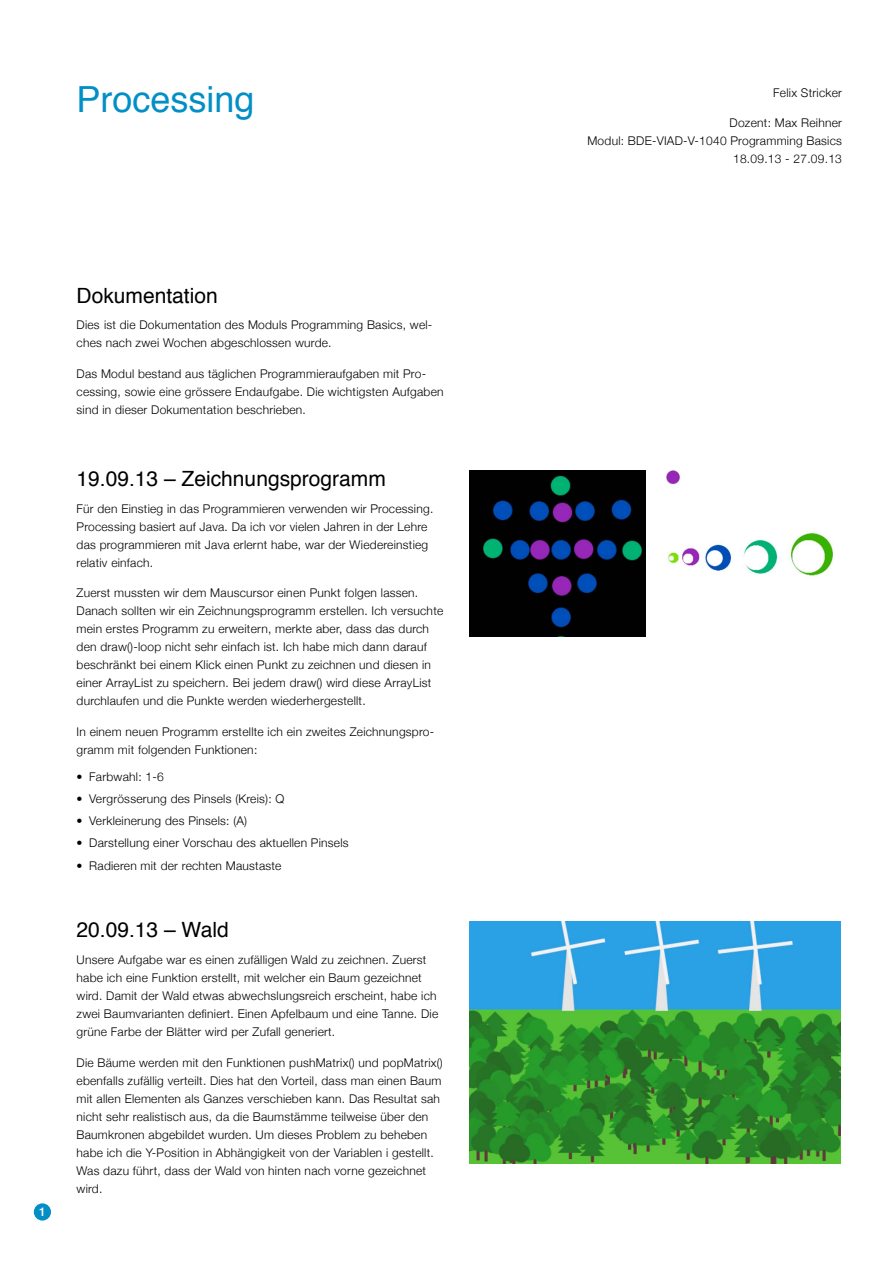
<style>
.page{position:relative;width:893px;height:1263px;background:#fff}
.page>*{position:absolute;margin:0;border:0;box-sizing:border-box;transform-origin:0 0}
.t1{font:36px "Helvetica";color:#038fc6}
.t2{font:21px "Helvetica";color:#000}
.t3{font:300 12px/18px "Helvetica Neue";letter-spacing:.02em;color:#000}
.t4{font:500 12px "Helvetica Neue";color:#fff}
</style>
<div class="page">
<img style="left:470px;top:471px;width:175px;height:166px">
<img style="left:666px;top:471px;width:168px;height:105px">
<img style="left:470px;top:921px;width:371px;height:243px">
<div style="left:34px;top:1203px;width:17px;height:17px;background:#038fc6;border-radius:50%"></div>
<h1 class="t1" style="left:77px;top:71px;width:180px">Processing</h1>
<p class="t3" style="left:773px;top:83px;width:70px">Felix Stricker</p>
<p class="t3" style="left:587px;top:113px;width:256px;text-align:right">Dozent: Max Reihner<br>Modul: BDE-VIAD-V-1040 Programming Basics<br>18.09.13 - 27.09.13</p>
<p class="t4" style="left:39px;top:1202px;width:8px">1</p>
<h2 class="t2" style="left:77px;top:279px;width:143px">Dokumentation</h2>
<p class="t3" style="left:77px;top:315px;width:357px">Dies ist die Dokumentation des Moduls Programming Basics, wel&shy;ches nach zwei Wochen abgeschlossen wurde.</p>
<p class="t3" style="left:77px;top:364px;width:369px">Das Modul bestand aus täglichen Programmieraufgaben mit Pro&shy;cessing, sowie eine grössere Endaufgabe. Die wichtigsten Aufgaben sind in dieser Dokumentation beschrieben.</p>
<h2 class="t2" style="left:77px;top:462px;width:311px">19.09.13 – Zeichnungsprogramm</h2>
<p class="t3" style="left:77px;top:499px;width:358px">Für den Einstieg in das Programmieren verwenden wir Processing.<br>Processing basiert auf Java. Da ich vor vielen Jahren in der Lehre das programmieren mit Java erlernt habe, war der Wiedereinstieg relativ einfach.</p>
<p class="t3" style="left:77px;top:583px;width:368px">Zuerst mussten wir dem Mauscursor einen Punkt folgen lassen.<br>Danach sollten wir ein Zeichnungsprogramm erstellen. Ich versuchte mein erstes Programm zu erweitern, merkte aber, dass das durch den draw()-loop nicht sehr einfach ist. Ich habe mich dann darauf beschränkt bei einem Klick einen Punkt zu zeichnen und diesen in einer ArrayList zu speichern. Bei jedem draw() wird diese ArrayList durchlaufen und die Punkte werden wiederhergestellt.</p>
<p class="t3" style="left:77px;top:722px;width:359px">In einem neuen Programm erstellte ich ein zweites Zeichnungspro&shy;gramm mit folgenden Funktionen:</p>
<p class="t3" style="left:77px;top:767px;width:89px">• Farbwahl: 1-6</p>
<p class="t3" style="left:77px;top:789px;width:209px">• Vergrösserung des Pinsels (Kreis): Q</p>
<p class="t3" style="left:77px;top:811px;width:172px">• Verkleinerung des Pinsels: (A)</p>
<p class="t3" style="left:77px;top:833px;width:274px">• Darstellung einer Vorschau des aktuellen Pinsels</p>
<p class="t3" style="left:77px;top:856px;width:206px">• Radieren mit der rechten Maustaste</p>
<h2 class="t2" style="left:77px;top:914px;width:154px">20.09.13 – Wald</h2>
<p class="t3" style="left:77px;top:950px;width:363px">Unsere Aufgabe war es einen zufälligen Wald zu zeichnen. Zuerst habe ich eine Funktion erstellt, mit welcher ein Baum gezeichnet wird. Damit der Wald etwas abwechslungsreich erscheint, habe ich zwei Baumvarianten definiert. Einen Apfelbaum und eine Tanne. Die grüne Farbe der Blätter wird per Zufall generiert.</p>
<p class="t3" style="left:77px;top:1053px;width:368px">Die Bäume werden mit den Funktionen pushMatrix() und popMatrix() ebenfalls zufällig verteilt. Dies hat den Vorteil, dass man einen Baum mit allen Elementen als Ganzes verschieben kann. Das Resultat sah nicht sehr realistisch aus, da die Baumstämme teilweise über den Baumkronen abgebildet wurden. Um dieses Problem zu beheben habe ich die Y-Position in Abhängigkeit von der Variablen i gestellt.<br>Was dazu führt, dass der Wald von hinten nach vorne gezeichnet wird.</p>
</div>
